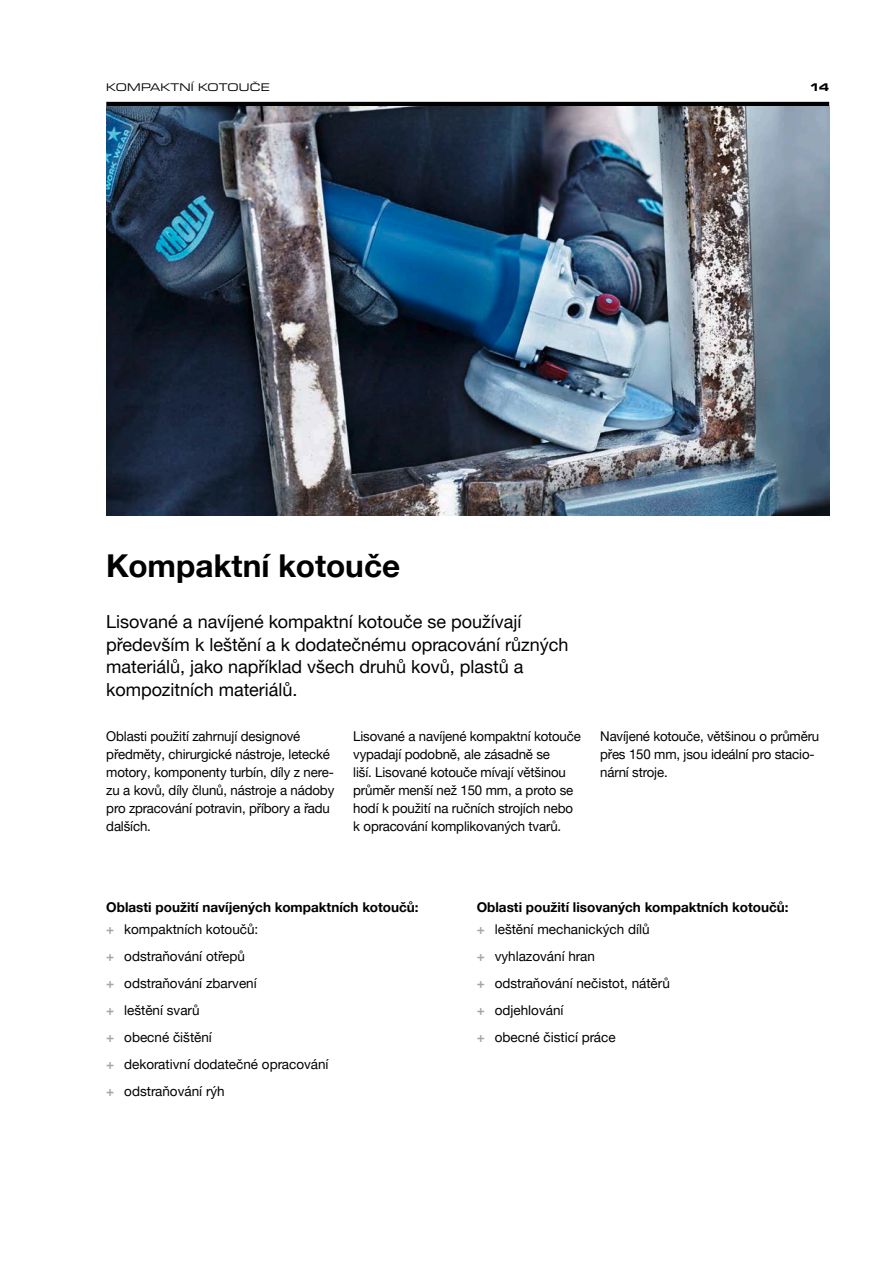
<style>
.page{position:relative;width:893px;height:1263px;background:#fff}
.page>*{position:absolute;margin:0;border:0;box-sizing:border-box;transform-origin:0 0}
.t1{font:700 31.5px "Helvetica Neue LTW1 G";color:#000}
.t2{font:18px/22.5px "Helvetica Neue LTW1 G";color:#000}
.t3{font:13.5px/18px "Helvetica Neue LTW1 G";letter-spacing:-.01em;color:#000}
.t4{font:700 13.5px/22.5px "Helvetica Neue LTW1 G";color:#000}
.t5{font:expanded 11.25px "Eurostile Next W1 G";letter-spacing:.02em;color:#000}
.t6{font:700 expanded 11.25px "Eurostile Next W1 G";color:#000}
.s1{color:#a6a6a7}
.s2{font-weight:400}
.s3{font-weight:700;color:#a6a6a7}
</style>
<div class="page">
<hr style="left:106px;top:102px;width:723px;height:4px;background:#000">
<img style="left:106px;top:106px;width:723px;height:410px">
<p class="t5" style="left:106px;top:80px;width:165px">KOMPAKTNÍ KOTOUČE</p>
<p class="t6" style="left:811px;top:80px;width:20px">14</p>
<h1 class="t1" style="left:106px;top:546px;width:295px">Kompaktní kotouče</h1>
<h2 class="t2" style="left:106px;top:611px;width:464px">Lisované a navíjené kompaktní kotouče se používají především k leštění a k dodatečnému opracování různých materiálů, jako například všech druhů kovů, plastů a kompozitních materiálů.</h2>
<p class="t3" style="left:106px;top:727px;width:229px">Oblasti použití zahrnují designové předměty, chirurgické nástroje, letecké motory, komponenty turbín, díly z nere&shy;zu a kovů, díly člunů, nástroje a nádoby pro zpracování potravin, příbory a řadu dalších.</p>
<p class="t3" style="left:353px;top:727px;width:229px">Lisované a navíjené kompaktní kotouče vypadají podobně, ale zásadně se<br>liší. Lisované kotouče mívají většinou průměr menší než 150 mm, a proto se hodí k použití na ručních strojích nebo k opracování komplikovaných tvarů.</p>
<p class="t3" style="left:600px;top:727px;width:221px">Navíjené kotouče, většinou o průměru přes 150 mm, jsou ideální pro stacio&shy;nární stroje.</p>
<p class="t4" style="left:106px;top:896px;width:314px">Oblasti použití navíjených kompaktních kotoučů: <span class="s1">+</span> <span class="s2">kompaktních kotoučů:</span></p>
<p class="t3" style="left:106px;top:943px;width:224px;line-height:27px"><span class="s3">+</span> odstraňování otřepů<br><span class="s3">+</span> odstraňování zbarvení<br><span class="s3">+</span> leštění svarů<br><span class="s3">+</span> obecné čištění<br><span class="s3">+</span> dekorativní dodatečné opracování <span class="s3">+</span> odstraňování rýh</p>
<p class="t4" style="left:477px;top:896px;width:313px">Oblasti použití lisovaných kompaktních kotoučů: <span class="s1">+</span> <span class="s2">leštění mechanických dílů</span></p>
<p class="t3" style="left:477px;top:943px;width:195px;line-height:27px"><span class="s3">+</span> vyhlazování hran<br><span class="s3">+</span> odstraňování nečistot, nátěrů <span class="s3">+</span> odjehlování<br><span class="s3">+</span> obecné čisticí práce</p>
</div>
